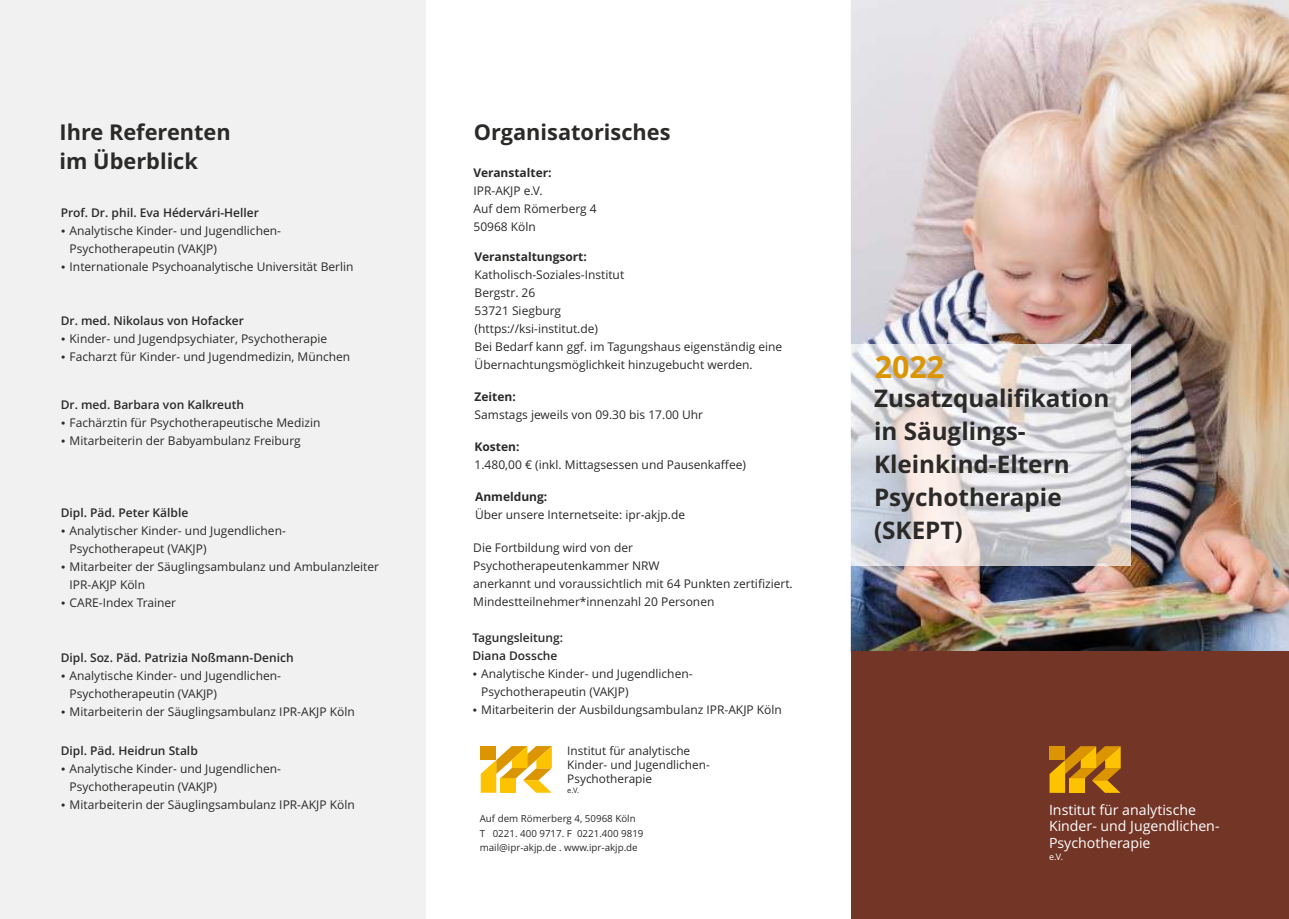
<style>
.page{position:relative;width:1289px;height:919px;background:#fff}
.page>*{position:absolute;margin:0;border:0;box-sizing:border-box;transform-origin:0 0}
.t1{font:700 30.45px "Open Sans";color:#db9501}
.t2{font:700 24.3px/33px "Open Sans";color:#2b2a29}
.t3{font:700 21.75px/29.7px "Open Sans";color:#2b2a29}
.t4{font:14.1px/16.6px "Open Sans";color:#fefefe}
.t5{font:12px/18px "Open Sans";color:#2b2a29}
.t6{font:600 12px/18px "Open Sans";color:#2b2a29}
.t7{font:700 12px "Open Sans";color:#2b2a29}
.t8{font:11.85px/14px "Open Sans";color:#2b2a29}
.t9{font:9.75px/14.5px "Open Sans";color:#2b2a29}
.t10{font:9px "Open Sans";color:#fefefe}
.t11{font:7.5px "Open Sans";color:#2b2a29}
</style>
<div class="page">
<div style="left:0;top:0;width:425px;height:918px;background:#f1f1f1"></div>
<svg style="left:480px;top:746px;width:72px;height:46px"></svg>
<img style="left:850px;top:0;width:438px;height:651px">
<div style="left:850px;top:651px;width:438px;height:267px;background:#733526"></div>
<img style="left:850px;top:344px;width:280px;height:221px">
<svg style="left:1049px;top:746px;width:71px;height:46px"></svg>
<h3 class="t3" style="left:60px;top:119px;width:173px">Ihre Referenten im Überblick</h3>
<p class="t6" style="left:61px;top:205px;width:200px">Prof. Dr. phil. Eva Hédervári-Heller</p>
<p class="t5" style="left:70px;top:223px;width:285px">Analytische Kinder- und Jugendlichen-<br>Psychotherapeutin (VAKJP)<br>Internationale Psychoanalytische Universität Berlin</p>
<p class="t6" style="left:61px;top:312px;width:185px">Dr. med. Nikolaus von Hofacker</p>
<p class="t5" style="left:70px;top:330px;width:282px">Kinder- und Jugendpsychiater, Psychotherapie<br>Facharzt für Kinder- und Jugendmedizin, München</p>
<p class="t6" style="left:61px;top:397px;width:185px">Dr. med. Barbara von Kalkreuth</p>
<p class="t5" style="left:70px;top:415px;width:252px">Fachärztin für Psychotherapeutische Medizin<br>Mitarbeiterin der Babyambulanz Freiburg</p>
<p class="t6" style="left:61px;top:505px;width:129px">Dipl. Päd. Peter Kälble</p>
<p class="t5" style="left:70px;top:523px;width:311px">Analytischer Kinder- und Jugendlichen-<br>Psychotherapeut (VAKJP)<br>Mitarbeiter der Säuglingsambulanz und Ambulanzleiter<br>IPR-AKJP Köln<br>CARE-Index Trainer</p>
<p class="t6" style="left:61px;top:650px;width:234px">Dipl. Soz. Päd. Patrizia Noßmann-Denich</p>
<p class="t5" style="left:70px;top:668px;width:286px">Analytische Kinder- und Jugendlichen-<br>Psychotherapeutin (VAKJP)<br>Mitarbeiterin der Säuglingsambulanz IPR-AKJP Köln</p>
<p class="t6" style="left:61px;top:743px;width:139px">Dipl. Päd. Heidrun Stalb</p>
<p class="t5" style="left:70px;top:761px;width:286px">Analytische Kinder- und Jugendlichen-<br>Psychotherapeutin (VAKJP)<br>Mitarbeiterin der Säuglingsambulanz IPR-AKJP Köln</p>
<h3 class="t3" style="left:474px;top:119px;width:198px">Organisatorisches</h3>
<p class="t7" style="left:473px;top:168px;width:79px">Veranstalter:</p>
<p class="t5" style="left:473px;top:183px;width:125px">IPR-AKJP e.V.<br>Auf dem Römerberg 4<br>50968 Köln</p>
<p class="t7" style="left:474px;top:251px;width:114px">Veranstaltungsort:</p>
<p class="t5" style="left:474px;top:266px;width:309px">Katholisch-Soziales-Institut<br>Bergstr. 26<br>53721 Siegburg<br>(https://ksi-institut.de)<br>Bei Bedarf kann ggf. im Tagungshaus eigenständig eine<br>Übernachtungsmöglichkeit hinzugebucht werden.</p>
<p class="t7" style="left:474px;top:392px;width:43px">Zeiten:</p>
<p class="t5" style="left:474px;top:407px;width:230px">Samstags jeweils von 09.30 bis 17.00 Uhr</p>
<p class="t7" style="left:474px;top:441px;width:46px">Kosten:</p>
<p class="t5" style="left:474px;top:456px;width:273px">1.480,00 € (inkl. Mittagsessen und Pausenkaffee)</p>
<p class="t7" style="left:475px;top:492px;width:74px">Anmeldung:</p>
<p class="t5" style="left:475px;top:507px;width:212px">Über unsere Internetseite: ipr-akjp.de</p>
<p class="t5" style="left:473px;top:539px;width:321px">Die Fortbildung wird von der<br>Psychotherapeutenkammer NRW<br>anerkannt und voraussichtlich mit 64 Punkten zertifiziert.<br>Mindestteilnehmer*innenzahl 20 Personen</p>
<p class="t6" style="left:472px;top:629px;width:92px">Tagungsleitung:<br>Diana Dossche</p>
<p class="t5" style="left:481px;top:665px;width:302px">Analytische Kinder- und Jugendlichen-<br>Psychotherapeutin (VAKJP)<br>Mitarbeiterin der Ausbildungsambulanz IPR-AKJP Köln</p>
<h1 class="t1" style="left:874px;top:354px;width:71px">2022</h1>
<h2 class="t2" style="left:874px;top:383px;width:237px">Zusatzqualifikation in Säuglings-<br>Kleinkind-Eltern<br>Psychotherapie (SKEPT)</h2>
<p class="t8" style="left:567px;top:745px;width:144px">Institut für analytische<br>Kinder- und Jugendlichen-<br>Psychotherapie</p>
<p class="t11" style="left:567px;top:787px;width:13px">e.V.</p>
<p class="t9" style="left:479px;top:812px;width:165px">Auf dem Römerberg 4, 50968 Köln<br>T 0221. 400 9717. F 0221.400 9819 mail@ipr-akjp.de . www.ipr-akjp.de</p>
<p class="t4" style="left:1049px;top:802px;width:172px">Institut für analytische<br>Kinder- und Jugendlichen-<br>Psychotherapie</p>
<p class="t10" style="left:1049px;top:852px;width:16px">e.V.</p>
</div>
